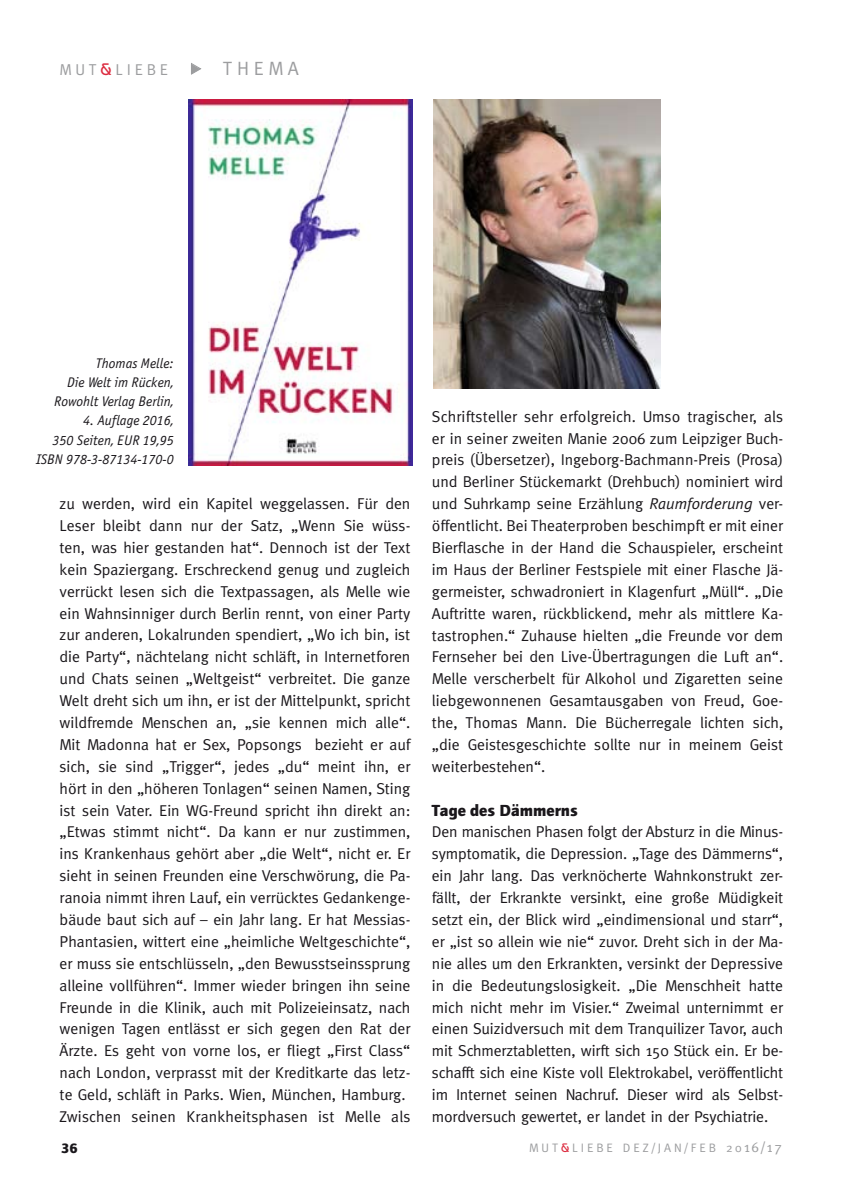
<style>
.page{position:relative;width:844px;height:1191px;background:#fff}
.page>*{position:absolute;margin:0;border:0;box-sizing:border-box;transform-origin:0 0}
.t1{font:19.25px "Meta";color:#9c9d9f}
.t2{font:16.62px "Quay Itc T Black Ro 1";color:#1a171b}
.t3{font:15.75px/21.9px "Meta";color:#1a171b;text-align:justify}
.t4{font:15.75px "Meta";letter-spacing:.24em;color:#9c9d9f}
.t5{font:italic 14px/19.2px "Officina Sans E";color:#1a171b;text-align:right}
.t6{font:14px "Quay Itc T Black Ro 1";color:#1a171b}
.t7{font:12.25px "Meta";letter-spacing:.24em;color:#9c9d9f}
.s1{font-family:"Bauhaus";font-weight:500;font-size:16.62px;color:#dc2b3f}
.s2{font-family:"Meta Plus Normal";font-style:italic}
.s3{font-family:"Bauhaus";font-weight:500;color:#dc2b3f}
.s4{font-size:14px}
</style>
<div class="page">
<img style="left:188px;top:100px;width:224px;height:365px">
<img style="left:433px;top:99px;width:227px;height:290px">
<svg style="left:191px;top:63px;width:10px;height:12px"></svg>
<p class="t4" style="left:60px;top:60px;width:110px">mut<span class="s1">&amp;</span>liebe</p>
<p class="t1" style="left:223px;top:57px;width:76px">Th ema</p>
<p class="t5" style="left:54px;top:353px;width:121px">Thomas Melle:<br>Die Welt im Rücken,<br>Rowohlt Verlag Berlin,</p>
<p class="t5" style="left:36px;top:411px;width:139px">4. Auflage 2016,<br>350 Seiten, EUR 19,95<br>ISBN 978-3-87134-170-0</p>
<p class="t3" style="left:60px;top:492px;width:352px;text-align:left">zu werden, wird ein Kapitel weggelassen. Für den Leser bleibt dann nur der Satz, „Wenn Sie wüss&shy;ten, was hier gestanden hat“. Dennoch ist der Text kein Spaziergang. Erschreckend genug und zugleich verrückt lesen sich die Textpassagen, als Melle wie ein Wahnsinniger durch Berlin rennt, von einer Party zur anderen, Lokalrunden spendiert, „Wo ich bin, ist die Party“, nächtelang nicht schläft, in I nternetforen und Chats seinen „Weltgeist“ verbreitet. Die ganze Welt dreht sich um ihn, er ist der Mittelpunkt, spricht wildfremde Menschen an, „sie kennen mich alle“.<br>Mit Madonna hat er Sex, Popsongs bezieht er auf sich, sie sind „Trigger“, jedes „du“ meint ihn, er hört in den „höheren Tonlagen“ seinen Namen, Sting ist sein Vater. Ein WG-Freund spricht ihn direkt an: „Etwas stimmt nicht“. Da kann er nur zustimmen, ins Krankenhaus gehört aber „die Welt“, nicht er. Er sieht in seinen Freunden eine Verschwörung, die Pa&shy;ranoia nimmt ihren Lauf, ein verrücktes Gedankenge&shy;bäude baut sich auf – ein Jahr lang. Er hat Messias-Phantasien, wittert eine „heimliche Weltgeschichte“, er muss sie entschlüsseln, „den Bewusstseinssprung alleine vollführen“. I mmer wieder bringen ihn seine Freunde in die Klinik, auch mit Polizeieinsatz, nach wenigen Tagen entlässt er sich gegen den Rat der Ärzte. Es geht von vorne los, er fliegt „First Class“ nach London, verprasst mit der Kreditkarte das letz&shy;te Geld, schläft in Parks. Wien, München, Hamburg.<br>Zwischen seinen Krankheitsphasen ist Melle als</p>
<p class="t6" style="left:61px;top:1140px;width:18px">36</p>
<p class="t3" style="left:432px;top:405px;width:353px">Schriftsteller sehr erfolgreich. Umso tragischer, als er in seiner zweiten Manie 2006 zum Leipziger Buch&shy;preis (Übersetzer), I ngeborg-Bachmann-Preis (Prosa) und Berliner Stückemarkt (Drehbuch) nominiert wird und Suhrkamp seine Erzählung <span class="s2">Raumforderung</span> ver&shy;öffentlicht. Bei Theaterproben beschimpft er mit einer Bierflasche in der Hand die Schauspieler, erscheint im Haus der Berliner Festspiele mit einer Flasche Jä&shy;germeister, schwadroniert in Klagenfurt „Müll“. „Die Auftritte waren, rückblickend, mehr als mittlere Ka&shy;tastrophen.“ Zuhause hielten „die Freunde vor dem Fernseher bei den Live-Übertragungen die Luft an“.<br>Melle verscherbelt für Alkohol und Zigaretten seine liebgewonnenen Gesamtausgaben von Freud, Goe&shy;the, Thomas Mann. Die Bücherregale lichten sich, „die Geistesgeschichte sollte nur in meinem Geist weiterbestehen“.</p>
<p class="t2" style="left:432px;top:800px;width:147px">Tage des Dämmerns</p>
<p class="t3" style="left:432px;top:821px;width:353px">Den manischen Phasen folgt der Absturz in die Minus&shy;symptomatik, die Depression. „Tage des Dämmerns“, ein Jahr lang. Das verknöcherte Wahnkonstrukt zer&shy;fällt, der Erkrankte versinkt, eine große Müdigkeit setzt ein, der Blick wird „eindimensional und starr“, er „ist so allein wie nie“ zuvor. Dreht sich in der Ma&shy;nie alles um den Erkrankten, versinkt der Depressive in die Bedeutungslosigkeit. „Die Menschheit hatte mich nicht mehr im Visier.“ Zweimal unternimmt er einen Suizidversuch mit dem Tranquilizer Tavor, auch mit Schmerztabletten, wirft sich 150 Stück ein. Er be&shy;schafft sich eine Kiste voll Elektrokabel, veröffentlicht im I nternet seinen Nachruf. Dieser wird als Selbst&shy;mordversuch gewertet, er landet in der Psychiatrie.</p>
<p class="t7" style="left:529px;top:1141px;width:138px">mut<span class="s3">&amp;</span>liebe Dez/Jan</p>
<p class="t7" style="left:684px;top:1141px;width:99px">/Feb 20<span class="s4">16/17</span></p>
</div>
